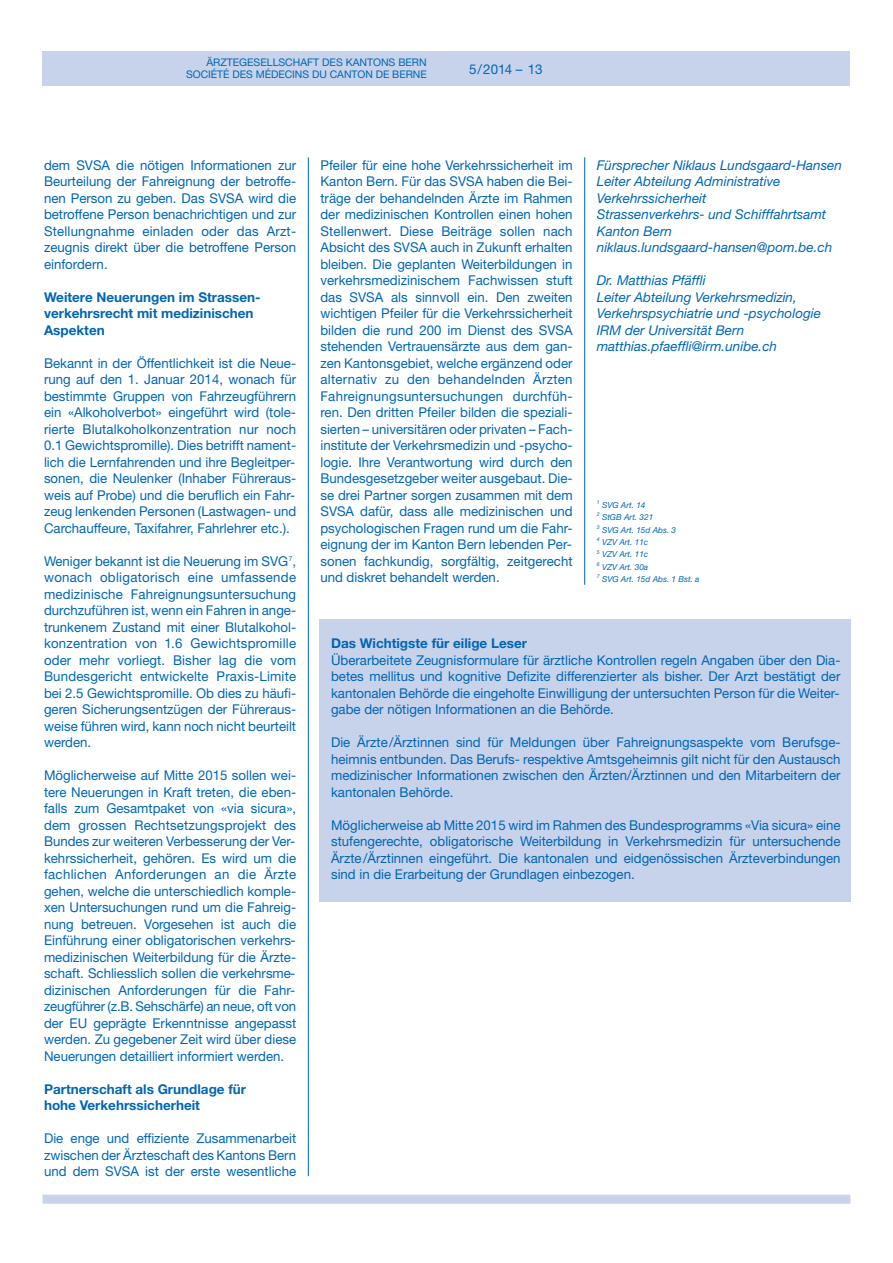
<style>
.page{position:relative;width:893px;height:1263px;background:#fff}
.page>*{position:absolute;margin:0;border:0;box-sizing:border-box;transform-origin:0 0}
.t1{font:13.5px/16.5px "Helvetica Neue LT";color:#0066b3;text-align:justify}
.t2{font:italic 13.5px/16.5px "Helvetica Neue LT";color:#0066b3}
.t3{font:700 13.5px/16.5px "Helvetica Neue LT";color:#0066b3}
.t4{font:10.5px/12px "Helvetica Neue LT";color:#0066b3;text-align:right}
.t5{font:italic 8.25px "Helvetica Neue LT";color:#0066b3}
.t6{font:italic 5.25px "Helvetica Neue LT";color:#0066b3}
</style>
<div class="page">
<div style="left:43px;top:1195px;width:807px;height:9px;background:#c7d2eb"></div>
<div style="left:43px;top:51px;width:807px;height:34px;background:#c7d2eb"></div>
<hr style="left:308px;top:157px;width:1px;height:1019px;background:#0066b3">
<hr style="left:584px;top:157px;width:1px;height:428px;background:#0066b3">
<div style="left:319px;top:619px;width:531px;height:282px;background:#c7d2eb"></div>
<p class="t4" style="left:186px;top:58px;width:242px">ÄRZTEGESELLSCHAFT DES KANTONS BERN<br>SOCIÉTÉ DES MÉDECINS DU CANTON DE BERNE</p>
<p class="t1" style="left:469px;top:62px;width:75px">5/2014 – 13</p>
<p class="t1" style="left:44px;top:158px;width:254px">dem SVSA die nötigen Informationen zur Beurteilung der Fahreignung der betroffe&shy;nen Person zu geben. Das SVSA wird die betroffene Person benachrichtigen und zur Stellungnahme einladen oder das Arzt&shy;zeugnis direkt über die betroffene Person einfordern.</p>
<p class="t3" style="left:44px;top:290px;width:218px">Weitere Neuerungen im Strassen&shy;verkehrsrecht mit medizinischen<br>Aspekten</p>
<p class="t1" style="left:44px;top:356px;width:254px">Bekannt in der Öffentlichkeit ist die Neue&shy;rung auf den 1. Januar 2014, wonach für bestimmte Gruppen von Fahrzeugführern ein «Alkoholverbot» eingeführt wird (tole&shy;rierte Blutalkoholkonzentration nur noch 0.1 Gewichtspromille). Dies betrifft nament&shy;lich die Lernfahrenden und ihre Begleitper&shy;sonen, die Neulenker (Inhaber Führeraus&shy;weis auf Probe) und die beruflich ein Fahr&shy;zeug lenkenden Personen (Lastwagen- und Carchauffeure, Taxifahrer, Fahrlehrer etc.).</p>
<p class="t1" style="left:44px;top:554px;width:254px">Weniger bekannt ist die Neuerung im SVG<sup>7</sup>, wonach obligatorisch eine umfassende medizinische Fahreignungsuntersuchung durchzuführen ist, wenn ein Fahren in ange&shy;trunkenem Zustand mit einer Blutalkohol&shy;konzentration von 1.6 Gewichtspromille oder mehr vorliegt. Bisher lag die vom Bundesgericht entwickelte Praxis-Limite bei 2.5 Gewichtspromille. Ob dies zu häufi&shy;geren Sicherungsentzügen der Führeraus&shy;weise führen wird, kann noch nicht beurteilt werden.</p>
<p class="t1" style="left:44px;top:768px;width:254px">Möglicherweise auf Mitte 2015 sollen wei&shy;tere Neuerungen in Kraft treten, die eben&shy;falls zum Gesamtpaket von «via sicura», dem grossen Rechtsetzungsprojekt des Bundes zur weiteren Verbesserung der Ver&shy;kehrssicherheit, gehören. Es wird um die fachlichen Anforderungen an die Ärzte gehen, welche die unterschiedlich komple&shy;xen Untersuchungen rund um die Fahreig&shy;nung betreuen. Vorgesehen ist auch die Einführung einer obligatorischen verkehrs&shy;medizinischen Weiterbildung für die Ärzte&shy;schaft. Schliesslich sollen die verkehrsme&shy;dizinischen Anforderungen für die Fahr&shy;zeugführer (z.B. Sehschärfe) an neue, oft von der EU geprägte Erkenntnisse angepasst werden. Zu gegebener Zeit wird über diese Neuerungen detailliert informiert werden.</p>
<p class="t3" style="left:44px;top:1082px;width:204px">Partnerschaft als Grundlage für hohe Verkehrssicherheit</p>
<p class="t1" style="left:44px;top:1131px;width:254px">Die enge und effiziente Zusammenarbeit zwischen der Ärzteschaft des Kantons Bern und dem SVSA ist der erste wesentliche</p>
<p class="t1" style="left:320px;top:158px;width:254px">Pfeiler für eine hohe Verkehrssicherheit im Kanton Bern. Für das SVSA haben die Bei&shy;träge der behandelnden Ärzte im Rahmen der medizinischen Kontrollen einen hohen Stellenwert. Diese Beiträge sollen nach Absicht des SVSA auch in Zukunft erhalten bleiben. Die geplanten Weiterbildungen in verkehrsmedizinischem Fachwissen stuft das SVSA als sinnvoll ein. Den zweiten wichtigen Pfeiler für die Verkehrssicherheit bilden die rund 200 im Dienst des SVSA stehenden Vertrauensärzte aus dem gan&shy;zen Kantonsgebiet, welche ergänzend oder alternativ zu den behandelnden Ärzten Fahreignungsuntersuchungen durchfüh&shy;ren. Den dritten Pfeiler bilden die speziali&shy;sierten – universitären oder privaten – Fach&shy;institute der Verkehrsmedizin und -psycho&shy;logie. Ihre Verantwortung wird durch den Bundesgesetzgeber weiter ausgebaut. Die&shy;se drei Partner sorgen zusammen mit dem SVSA dafür, dass alle medizinischen und psychologischen Fragen rund um die Fahr&shy;eignung der im Kanton Bern lebenden Per&shy;sonen fachkundig, sorgfältig, zeitgerecht und diskret behandelt werden.</p>
<p class="t2" style="left:597px;top:158px;width:247px">Fürsprecher Niklaus Lundsgaard-Hansen<br>Leiter Abteilung Administrative<br>Verkehrssicherheit<br>Strassenverkehrs- und Schifffahrtsamt<br>Kanton Bern niklaus.lundsgaard-hansen@pom.be.ch</p>
<p class="t2" style="left:597px;top:273px;width:226px">Dr. Matthias Pfäffli<br>Leiter Abteilung Verkehrsmedizin,<br>Verkehrspsychiatrie und -psychologie<br>IRM der Universität Bern matthias.pfaeffli@irm.unibe.ch</p>
<p class="t6" style="left:597px;top:500px;width:4px">1</p>
<p class="t5" style="left:602px;top:502px;width:45px">SVG Art. 14</p>
<p class="t6" style="left:597px;top:513px;width:4px">2</p>
<p class="t5" style="left:602px;top:514px;width:53px">StGB Art. 321</p>
<p class="t6" style="left:597px;top:525px;width:4px">3</p>
<p class="t5" style="left:602px;top:527px;width:76px">SVG Art. 15d Abs. 3</p>
<p class="t6" style="left:597px;top:537px;width:4px">4</p>
<p class="t5" style="left:602px;top:539px;width:48px">VZV Art. 11c</p>
<p class="t6" style="left:597px;top:550px;width:4px">5</p>
<p class="t5" style="left:602px;top:551px;width:48px">VZV Art. 11c</p>
<p class="t6" style="left:597px;top:562px;width:4px">6</p>
<p class="t5" style="left:602px;top:564px;width:48px">VZV Art. 30a</p>
<p class="t6" style="left:597px;top:575px;width:4px">7</p>
<p class="t5" style="left:602px;top:576px;width:99px">SVG Art. 15d Abs. 1 Bst. a</p>
<p class="t3" style="left:331px;top:636px;width:198px">Das Wichtigste für eilige Leser</p>
<p class="t1" style="left:331px;top:653px;width:511px">Überarbeitete Zeugnisformulare für ärztliche Kontrollen regeln Angaben über den Dia&shy;betes mellitus und kognitive Defizite differenzierter als bisher. Der Arzt bestätigt der kantonalen Behörde die eingeholte Einwilligung der untersuchten Person für die Weiter&shy;gabe der nötigen Informationen an die Behörde.</p>
<p class="t1" style="left:331px;top:735px;width:511px">Die Ärzte/Ärztinnen sind für Meldungen über Fahreignungsaspekte vom Berufsge&shy;heimnis entbunden. Das Berufs- respektive Amtsgeheimnis gilt nicht für den Austausch medizinischer Informationen zwischen den Ärzten/Ärztinnen und den Mitarbeitern der kantonalen Behörde.</p>
<p class="t1" style="left:331px;top:818px;width:511px">Möglicherweise ab Mitte 2015 wird im Rahmen des Bundesprogramms «Via sicura» eine stufengerechte, obligatorische Weiterbildung in Verkehrsmedizin für untersuchende Ärzte/Ärztinnen eingeführt. Die kantonalen und eidgenössischen Ärzteverbindungen sind in die Erarbeitung der Grundlagen einbezogen.</p>
</div>
